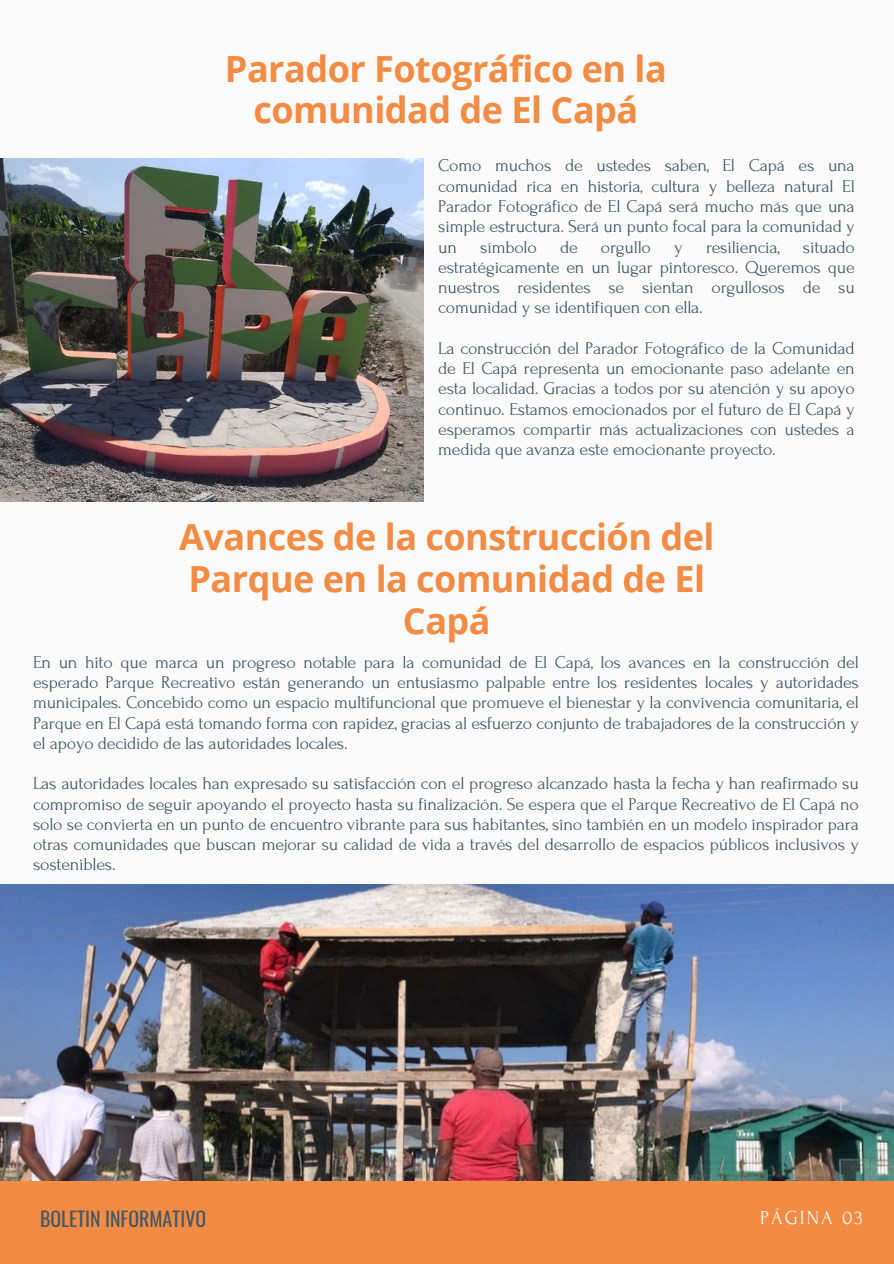
<style>
.page{position:relative;width:894px;height:1264px;background:#fff}
.page>*{position:absolute;margin:0;border:0;box-sizing:border-box;transform-origin:0 0}
.t1{font:700 36px/41.7px "Open Sans";letter-spacing:-.015em;color:#f28b43;text-align:center}
.t2{font:19.8px "Oswald";color:#435967}
.t3{font:19.8px "Forum";letter-spacing:.1em;color:#fafafa}
.t4{font:18px/20.2px "Forum";letter-spacing:-.015em;color:#435967;text-align:justify}
</style>
<div class="page">
<div style="left:0;top:0;width:893px;height:1263px;background:#fafafa"></div>
<div style="left:0;top:1180px;width:893px;height:83px;background:#f28b43"></div>
<img style="left:0;top:158px;width:423px;height:343px">
<img style="left:0;top:884px;width:893px;height:296px">
<p class="t1" style="left:225px;top:47px;width:443px">Parador Fotográfico en la comunidad de El Capá</p>
<h1 class="t4" style="left:438px;top:156px;width:418px">Como muchos de ustedes saben, El Capá es una comunidad rica en historia, cultura y belleza natural El Parador Fotográfico de El Capá será mucho más que una simple estructura. Será un punto focal para la comunidad y un</h1>
<h1 class="t4" style="left:438px;top:237px;width:418px;text-indent:364px">situado estratégicamente en un lugar pintoresco. Queremos que nuestros residentes se sientan orgullosos de su comunidad y se identifiquen con ella.</h1>
<p class="t4" style="left:438px;top:338px;width:418px">La construcción del Parador Fotográfico de la Comunidad de El Capá representa un emocionante paso adelante en esta localidad. Gracias a todos por su atención y su apoyo continuo. Estamos emocionados por el futuro de El Capá y esperamos compartir más actualizaciones con ustedes a medida que avanza este emocionante proyecto.</p>
<h1 class="t4" style="left:480px;top:237px;width:58px">símbolo</h1>
<h1 class="t4" style="left:560px;top:237px;width:19px">de</h1>
<h1 class="t4" style="left:600px;top:237px;width:52px">orgullo</h1>
<h1 class="t4" style="left:674px;top:237px;width:10px">y</h1>
<h1 class="t4" style="left:705px;top:237px;width:75px">resiliencia,</h1>
<p class="t1" style="left:179px;top:515px;width:536px">Avances de la construcción del<br>Parque en la comunidad de El<br>Capá</p>
<p class="t4" style="left:33px;top:652px;width:827px">En un hito que marca un progreso notable para la comunidad de El Capá, los avances en la construcción del esperado Parque Recreativo están generando un entusiasmo palpable entre los residentes locales y autoridades municipales. Concebido como un espacio multifuncional que promueve el bienestar y la convivencia comunitaria, el Parque en El Capá está tomando forma con rapidez, gracias al esfuerzo conjunto de trabajadores de la construcción y el apoyo decidido de las autoridades locales.</p>
<h2 class="t4" style="left:33px;top:773px;width:827px">Las autoridades locales han expresado su satisfacción con el progreso alcanzado hasta la fecha y han reafirmado su compromiso de seguir apoyando el proyecto hasta su finalización. Se espera que el Parque Recreativo de El Capá no solo se convierta en un punto de encuentro vibrante para sus habitantes, sino también en un modelo inspirador para otras comunidades que buscan mejorar su calidad de vida a través del desarrollo de espacios públicos inclusivos y sostenibles.</h2>
<h1 class="t2" style="left:40px;top:1203px;width:167px">BOLETIN INFORMATIVO</h1>
<p class="t3" style="left:760px;top:1206px;width:104px">PÁGINA 03</p>
</div>
